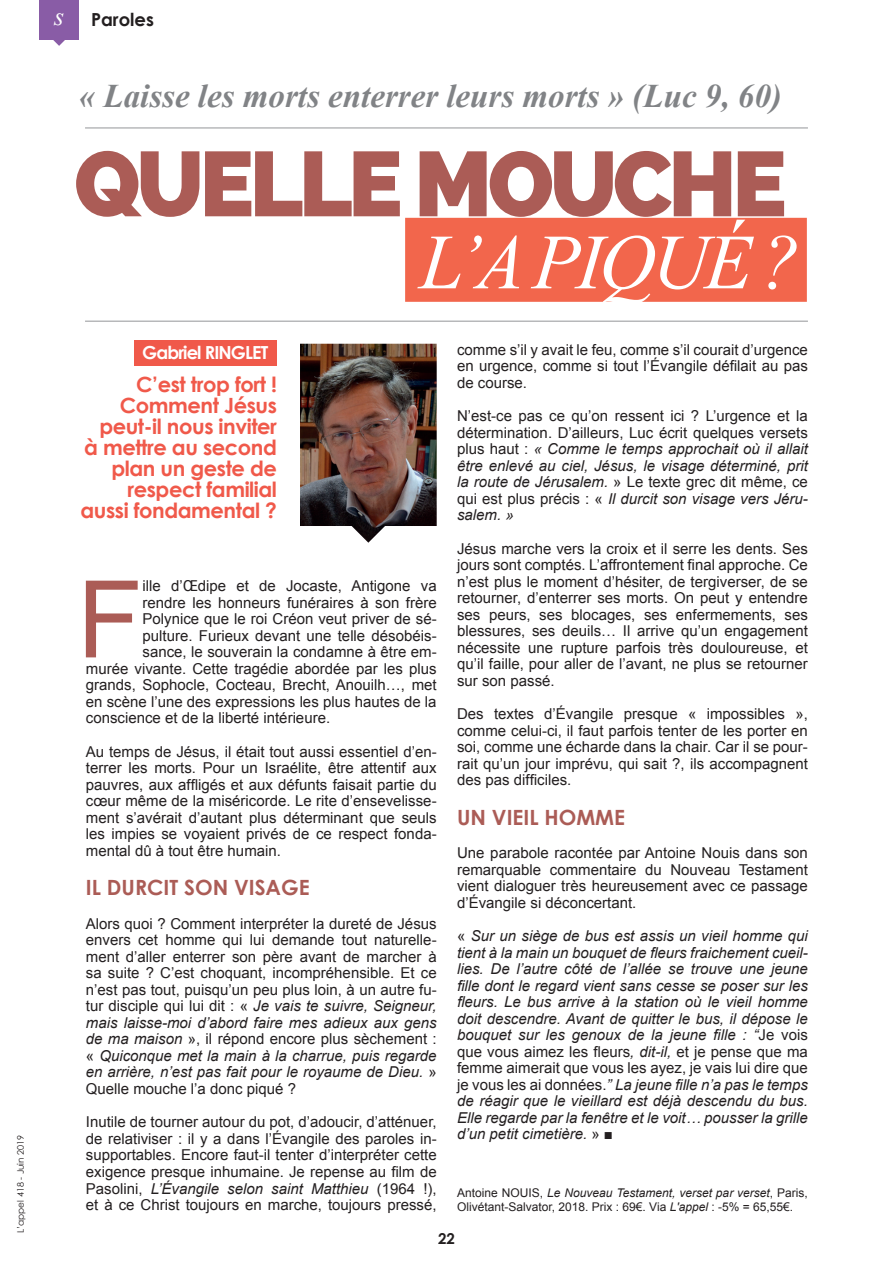
<style>
.page{position:relative;width:893px;height:1263px;background:#fff}
.page>*{position:absolute;margin:0;border:0;box-sizing:border-box;transform-origin:0 0}
.t1{font:107.25px "Arial";color:#ab5c56}
.t2{font:800 91.5px "Raleway";letter-spacing:-.05em;color:#ab5c56}
.t3{font:italic 78px "Times New Roman";letter-spacing:-.045em;color:#fff}
.t4{font:italic 700 33px "Times New Roman";color:#818386}
.t5{font:700 21px/21px "Century Gothic";letter-spacing:-.02em;color:#f0594a;text-align:right}
.t6{font:700 21px "Century Gothic";color:#ab5c56}
.t7{font:700 18px "Century Gothic";letter-spacing:-.05em;color:#fff}
.t8{font:700 18px "Century Gothic";color:#231f20}
.t9{font:15px/16.5px "Arial";color:#231f20;text-align:justify}
.t10{font:italic 15px/16.5px "Arial";color:#231f20;text-align:justify}
.t11{font:700 15px "Century Gothic";color:#231f20}
.t12{font:12px/13.5px "Arial";color:#231f20}
.t13{font:9px "Century Gothic";color:#231f20}
.s1{font-family:"Times New Roman";font-weight:400;font-style:italic;font-size:26.1px;color:#fff}
.s2{font-style:italic}
.s3{font-style:normal}
</style>
<div class="page">
<div style="left:134px;top:340px;width:142px;height:25px;background:#f0594a"></div>
<hr style="left:85px;top:128px;width:723px;height:1px;background:#939598">
<hr style="left:85px;top:321px;width:723px;height:1px;background:#939598">
<img style="left:300px;top:344px;width:137px;height:199px">
<div style="left:405px;top:218px;width:402px;height:84px;background:#f2664c"></div>
<div style="left:39px;top:0;width:40px;height:39px;background:#895ca6"></div>
<svg style="left:53px;top:39px;width:13px;height:7px"></svg>
<p class="t13" style="left:15px;top:1233px;width:100px;rotate:-90deg">L’appel 418 - Juin 2019</p>
<p class="t8" style="left:54px;top:8px;width:101px"><span class="s1">s</span> Paroles</p>
<h3 class="t4" style="left:79px;top:78px;width:705px">« Laisse les morts enterrer leurs morts » (Luc 9, 60)</h3>
<h2 class="t2" style="left:74px;top:131px;width:714px">QUELLE MOUCHE</h2>
<h3 class="t3" style="left:420px;top:219px;width:382px">L’A PIQUÉ?</h3>
<p class="t7" style="left:142px;top:341px;width:127px">Gabriel RINGLET</p>
<h3 class="t5" style="left:80px;top:373px;width:198px">C’est trop fort !<br>Comment Jésus peut-il nous inviter à mettre au second plan un geste de respect familial aussi fondamental ?</h3>
<h1 class="t1" style="left:77px;top:560px;width:67px">F</h1>
<p class="t9" style="left:143px;top:578px;width:296px">ille d’Œdipe et de Jocaste, Antigone va</p>
<p class="t9" style="left:143px;top:594px;width:296px">rendre les honneurs funéraires à son frère</p>
<p class="t9" style="left:143px;top:611px;width:296px">Polynice que le roi Créon veut priver de sé-</p>
<p class="t9" style="left:143px;top:627px;width:296px">pulture. Furieux devant une telle désobéis-</p>
<p class="t9" style="left:143px;top:644px;width:296px">sance, le souverain la condamne à être em-</p>
<p class="t9" style="left:86px;top:660px;width:352px">murée vivante. Cette tragédie abordée par les plus</p>
<p class="t9" style="left:86px;top:677px;width:352px">grands, Sophocle, Cocteau, Brecht, Anouilh…, met</p>
<p class="t9" style="left:86px;top:693px;width:352px">en scène l’une des expressions les plus hautes de la</p>
<p class="t9" style="left:86px;top:710px;width:246px">conscience et de la liberté intérieure.</p>
<p class="t9" style="left:86px;top:743px;width:352px">Au temps de Jésus, il était tout aussi essentiel d’en&shy;terrer les morts. Pour un Israélite, être attentif aux pauvres, aux affligés et aux défunts faisait partie du cœur même de la miséricorde. Le rite d’ensevelisse&shy;ment s’avérait d’autant plus déterminant que seuls les impies se voyaient privés de ce respect fonda&shy;mental dû à tout être humain.</p>
<h3 class="t6" style="left:86px;top:874px;width:225px">IL DURCIT SON VISAGE</h3>
<p class="t9" style="left:86px;top:915px;width:352px">Alors quoi ? Comment interpréter la dureté de Jésus envers cet homme qui lui demande tout naturelle&shy;ment d’aller enterrer son père avant de marcher à sa suite ? C’est choquant, incompréhensible. Et ce n’est pas tout, puisqu’un peu plus loin, à un autre fu&shy;tur disciple qui lui dit : « <span class="s2">Je vais te suivre, Seigneur, mais laisse-moi d’abord faire mes adieux aux gens de ma maison</span> », il répond encore plus sèchement : « <span class="s2">Quiconque met la main à la charrue, puis regarde en arrière, n’est pas fait pour le royaume de Dieu.</span> » Quelle mouche l’a donc piqué ?</p>
<p class="t9" style="left:86px;top:1114px;width:352px">Inutile de tourner autour du pot, d’adoucir, d’atténuer, de relativiser : il y a dans l’Évangile des paroles in&shy;supportables. Encore faut-il tenter d’interpréter cette exigence presque inhumaine. Je repense au film de Pasolini, <span class="s2">L’Évangile selon saint Matthieu</span> (1964 !), et à ce Christ toujours en marche, toujours pressé,</p>
<p class="t9" style="left:457px;top:341px;width:352px">comme s’il y avait le feu, comme s’il courait d’urgence en urgence, comme si tout l’Évangile défilait au pas de course.</p>
<p class="t9" style="left:457px;top:408px;width:352px">N’est-ce pas ce qu’on ressent ici ? L’urgence et la détermination. D’ailleurs, Luc écrit quelques versets plus haut : <span class="s2">« Comme le temps approchait où il allait être enlevé au ciel, Jésus, le visage déterminé, prit la route de Jérusalem.</span> » Le texte grec dit même, ce qui est plus précis : « <span class="s2">Il durcit son visage vers Jéru&shy;salem. »</span></p>
<p class="t9" style="left:457px;top:540px;width:352px">Jésus marche vers la croix et il serre les dents. Ses jours sont comptés. L’affrontement final approche. Ce n’est plus le moment d’hésiter, de tergiverser, de se retourner, d’enterrer ses morts. On peut y entendre ses peurs, ses blocages, ses enfermements, ses blessures, ses deuils… Il arrive qu’un engagement nécessite une rupture parfois très douloureuse, et qu’il faille, pour aller de l’avant, ne plus se retourner sur son passé.</p>
<p class="t9" style="left:457px;top:706px;width:352px">Des textes d’Évangile presque « impossibles », comme celui-ci, il faut parfois tenter de les porter en soi, comme une écharde dans la chair. Car il se pour&shy;rait qu’un jour imprévu, qui sait ?, ils accompagnent des pas difficiles.</p>
<h3 class="t6" style="left:457px;top:804px;width:169px">UN VIEIL HOMME</h3>
<p class="t9" style="left:457px;top:845px;width:352px">Une parabole racontée par Antoine Nouis dans son remarquable commentaire du Nouveau Testament vient dialoguer très heureusement avec ce passage d’Évangile si déconcertant.</p>
<p class="t10" style="left:457px;top:928px;width:352px"><span class="s3">«</span> Sur un siège de bus est assis un vieil homme qui tient à la main un bouquet de fleurs fraichement cueil&shy;lies. De l’autre côté de l’allée se trouve une jeune fille dont le regard vient sans cesse se poser sur les fleurs. Le bus arrive à la station où le vieil homme doit descendre. Avant de quitter le bus, il dépose le bouquet sur les genoux de la jeune fille : “<span class="s3">Je vois que vous aimez les fleurs</span>, dit-il, <span class="s3">et je pense que ma femme aimerait que vous les ayez, je vais lui dire que je vous les ai données.</span>” La jeune fille n’a pas le temps de réagir que le vieillard est déjà descendu du bus.<br>Elle regarde par la fenêtre et le voit… pousser la grille d’un petit cimetière. <span class="s3">» ■</span></p>
<p class="t12" style="left:457px;top:1186px;width:352px">Antoine NOUIS, <span class="s2">Le Nouveau Testament, verset par verset</span>, Paris,<br>Olivétant-Salvator, 2018. Prix : 69€. Via <span class="s2">L'appel</span> : -5% = 65,55€.</p>
<p class="t11" style="left:438px;top:1229px;width:18px">22</p>
</div>
